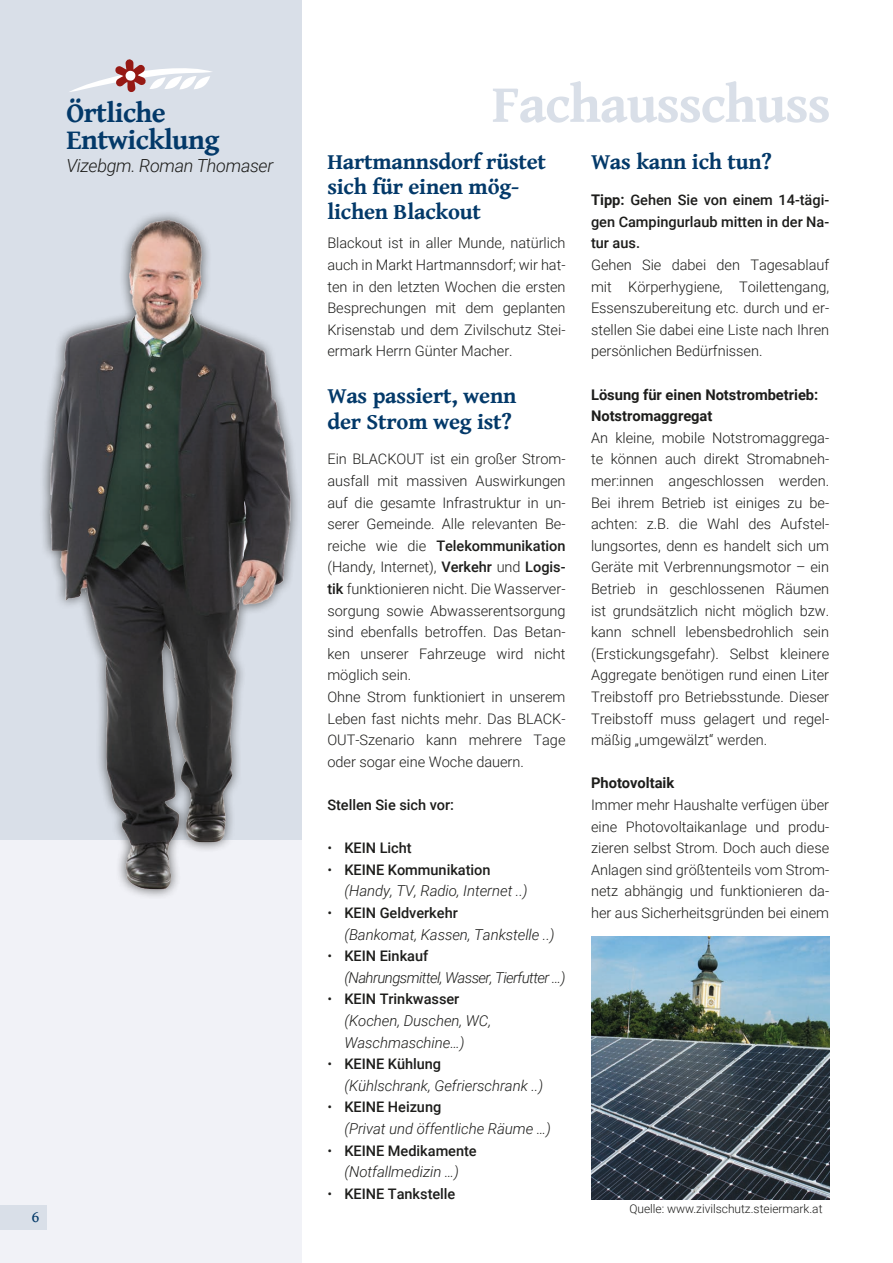
<style>
.page{position:relative;width:893px;height:1263px;background:#fff}
.page>*{position:absolute;margin:0;border:0;box-sizing:border-box;transform-origin:0 0}
.t1{font:700 54px "Gentium Book Basic";letter-spacing:-.02em;color:#d9dfe8}
.t2{font:700 28.5px/27px "Gentium Book Basic";letter-spacing:-.02em;color:#033969}
.t3{font:700 22.5px/25.5px "Gentium Book Basic";letter-spacing:-.01em;color:#033969}
.t4{font:italic 300 18px "Roboto";letter-spacing:-.02em;color:#1d1d1b}
.t5{font:16.5px "Gentium Book Basic";color:#033969}
.t6{font:italic 300 15px/21.6px "Roboto";letter-spacing:-.005em;color:#1d1d1b}
.t7{font:italic 300 15px "Roboto";letter-spacing:-.04em;color:#1d1d1b}
.t8{font:700 14.7px/21.6px "Roboto";color:#1d1d1b}
.t9{font:300 14.55px/21.6px "Roboto";color:#1d1d1b;text-align:justify}
.t10{font:500 14.55px/21.6px "Roboto";color:#1d1d1b;text-align:justify}
.t11{font:300 12px "Roboto";color:#1d1d1b}
.s1{font-weight:500}
.s2{font-weight:300}
.s3{font-weight:700;font-size:14.7px}
</style>
<div class="page">
<div style="left:0;top:840px;width:302px;height:423px;background:#f1f2f7"></div>
<div style="left:0;top:0;width:302px;height:840px;background:#d9dfe8"></div>
<div style="left:39px;top:210px;width:262px;height:690px;background:#1d1d1b;opacity:.75"></div>
<img style="left:39px;top:219px;width:262px;height:674px">
<svg style="left:69px;top:59px;width:143px;height:33px"></svg>
<div style="left:0;top:1205px;width:47px;height:24px;background:#d9dfe8"></div>
<img style="left:591px;top:936px;width:238px;height:263px">
<h2 class="t2" style="left:66px;top:98px;width:154px">Örtliche<br>Entwicklung</h2>
<p class="t4" style="left:66px;top:153px;width:208px">Vizebgm. Roman Thomaser</p>
<p class="t5" style="left:31px;top:1205px;width:9px">6</p>
<h1 class="t1" style="left:492px;top:63px;width:340px">Fachausschuss</h1>
<h3 class="t3" style="left:327px;top:148px;width:220px">Hartmannsdorf rüstet sich für einen mög&shy;lichen Blackout</h3>
<p class="t9" style="left:327px;top:232px;width:240px">Blackout ist in aller Munde, natürlich auch in Markt Hartmannsdorf; wir hat&shy;ten in den letzten Wochen die ersten Besprechungen mit dem geplanten Krisenstab und dem Zivilschutz Stei&shy;ermark Herrn Günter Macher.</p>
<h3 class="t3" style="left:327px;top:383px;width:190px">Was passiert, wenn der Strom weg ist?</h3>
<p class="t9" style="left:327px;top:448px;width:240px;text-align:left">Ein BLACKOUT ist ein großer Strom&shy;ausfall mit massiven Auswirkungen auf die gesamte Infrastruktur in un&shy;serer Gemeinde. Alle relevanten Be&shy;reiche wie die <span class="s1">Telekommunikation </span>(Handy, Internet), <span class="s1">Verkehr</span> und <span class="s1">Logis&shy;tik</span> funktionieren nicht. Die Wasserver&shy;sorgung sowie Abwasserentsorgung sind ebenfalls betroffen. Das Betan&shy;ken unserer Fahrzeuge wird nicht möglich sein.<br>Ohne Strom funktioniert in unserem Leben fast nichts mehr. Das BLACK-OUT-Szenario kann mehrere Tage oder sogar eine Woche dauern.</p>
<p class="t10" style="left:327px;top:793px;width:128px">Stellen Sie sich vor:</p>
<p class="t10" style="left:327px;top:837px;width:86px"><span class="s2">•</span> KEIN Licht</p>
<p class="t10" style="left:327px;top:858px;width:165px"><span class="s2">•</span> KEINE Kommunikation</p>
<p class="t6" style="left:344px;top:880px;width:185px">(Handy, TV, Radio, Internet ..)</p>
<p class="t10" style="left:327px;top:901px;width:132px"><span class="s2">•</span> KEIN Geldverkehr</p>
<p class="t6" style="left:344px;top:923px;width:212px">(Bankomat, Kassen, Tankstelle ..)</p>
<p class="t10" style="left:327px;top:945px;width:102px"><span class="s2">•</span> KEIN Einkauf</p>
<p class="t7" style="left:344px;top:967px;width:223px">(Nahrungsmittel, Wasser, Tierfutter …)</p>
<p class="t10" style="left:327px;top:988px;width:133px"><span class="s2">•</span> KEIN Trinkwasser</p>
<p class="t6" style="left:344px;top:1009px;width:148px">(Kochen, Duschen, WC,<br>Waschmaschine…)</p>
<p class="t10" style="left:327px;top:1053px;width:115px"><span class="s2">•</span> KEINE Kühlung</p>
<p class="t6" style="left:344px;top:1074px;width:200px">(Kühlschrank, Gefrierschrank ..)</p>
<p class="t10" style="left:327px;top:1096px;width:115px"><span class="s2">•</span> KEINE Heizung</p>
<p class="t6" style="left:344px;top:1117px;width:208px">(Privat und öffentliche Räume …)</p>
<p class="t10" style="left:327px;top:1139px;width:151px"><span class="s2">•</span> KEINE Medikamente</p>
<p class="t6" style="left:344px;top:1160px;width:116px">(Notfallmedizin …)</p>
<p class="t10" style="left:327px;top:1182px;width:130px"><span class="s2">•</span> KEINE Tankstelle</p>
<h3 class="t3" style="left:591px;top:148px;width:182px">Was kann ich tun?</h3>
<p class="t10" style="left:591px;top:189px;width:240px"><span class="s3">Tipp:</span> Gehen Sie von einem 14-tägi&shy;gen Campingurlaub mitten in der Na&shy;tur aus.</p>
<p class="t9" style="left:591px;top:253px;width:240px">Gehen Sie dabei den Tagesablauf mit Körperhygiene, Toilettengang, Essenszubereitung etc. durch und er&shy;stellen Sie dabei eine Liste nach Ihren persönlichen Bedürfnissen.</p>
<p class="t8" style="left:591px;top:383px;width:229px">Lösung für einen Notstrombetrieb:<br>Notstromaggregat</p>
<p class="t9" style="left:591px;top:426px;width:240px">An kleine, mobile Notstromaggrega&shy;te können auch direkt Stromabneh&shy;mer:innen angeschlossen werden.<br>Bei ihrem Betrieb ist einiges zu be&shy;achten: z.B. die Wahl des Aufstel&shy;lungsortes, denn es handelt sich um Geräte mit Verbrennungsmotor – ein Betrieb in geschlossenen Räumen ist grundsätzlich nicht möglich bzw. kann schnell lebensbedrohlich sein (Erstickungsgefahr). Selbst kleinere Aggregate benötigen rund einen Liter Treibstoff pro Betriebsstunde. Dieser Treibstoff muss gelagert und regel&shy;mäßig „umgewälzt“ werden.</p>
<p class="t8" style="left:591px;top:772px;width:85px">Photovoltaik</p>
<p class="t9" style="left:591px;top:793px;width:240px">Immer mehr Haushalte verfügen über eine Photovoltaikanlage und produ&shy;zieren selbst Strom. Doch auch diese Anlagen sind größtenteils vom Strom&shy;netz abhängig und funktionieren da&shy;her aus Sicherheitsgründen bei einem</p>
<p class="t11" style="left:629px;top:1200px;width:195px">Quelle: www.zivilschutz.steiermark.at</p>
</div>
